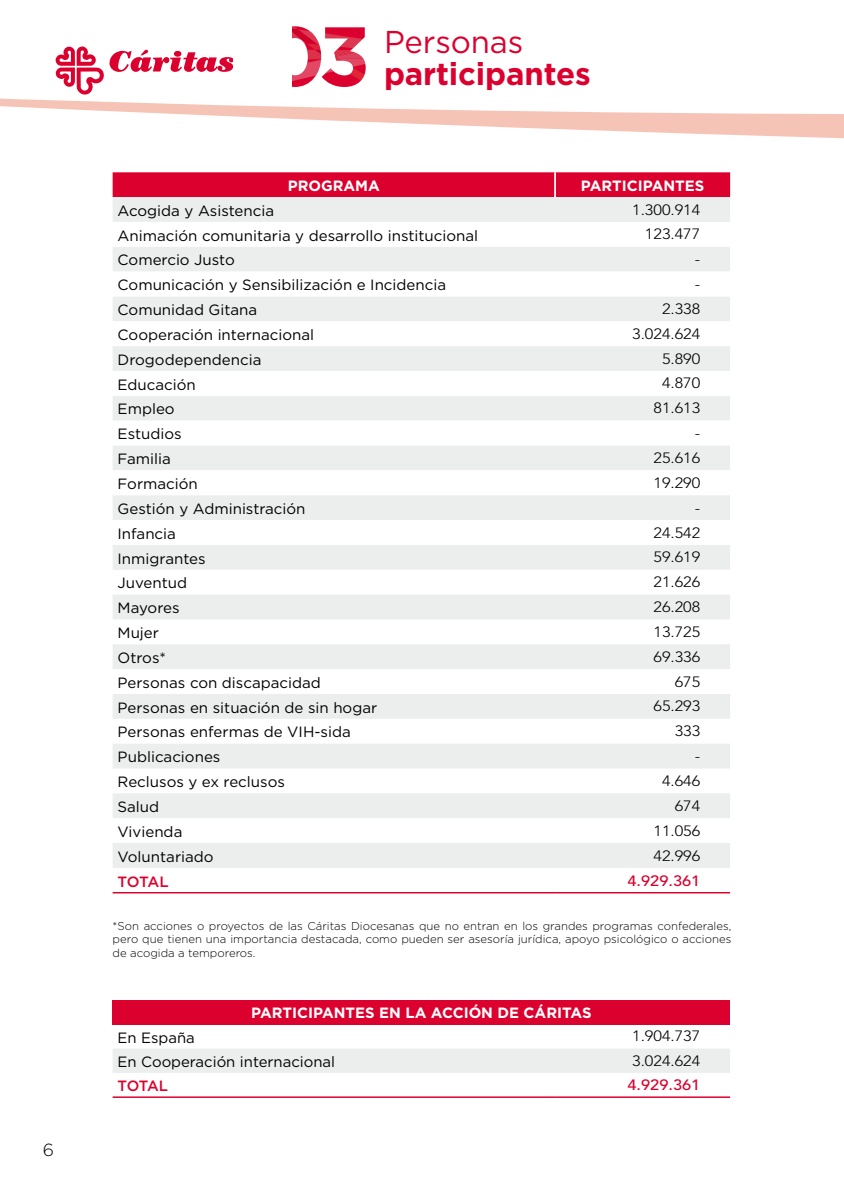
<style>
.page{position:relative;width:844px;height:1191px;background:#fff}
.page>*{position:absolute;margin:0;border:0;box-sizing:border-box;transform-origin:0 0}
.t1{font:700 31.5px "Gotham";letter-spacing:-.005em;color:#dc002e}
.t2{font:31.5px "Gotham";letter-spacing:-.005em;color:#dc002e}
.t3{font:300 17.5px "Gotham";color:#000}
.t4{font:14.88px "Gotham";color:#000}
.t5{font:300 14.88px "Avenir";color:#000;scale:1.1 1}
.t6{font:700 14.88px "Gotham";color:#fff}
.t7{font:500 14.88px "Avenir";color:#dc002e;scale:1.1 1}
.t8{font:500 14.88px "Gotham";letter-spacing:.055em;color:#dc002e}
.t9{font:300 11.38px/13.1px "Gotham";color:#000;text-align:justify}
</style>
<div class="page">
<svg style="left:292px;top:26px;width:73px;height:61px"></svg>
<div style="left:113px;top:172px;width:617px;height:25px;background:#dc002e"></div>
<svg style="left:113px;top:197px;width:617px;height:671px;fill:#eceded"></svg>
<svg style="left:113px;top:222px;width:617px;height:74px"></svg>
<svg style="left:113px;top:321px;width:617px;height:224px"></svg>
<svg style="left:113px;top:371px;width:617px;height:25px"></svg>
<hr style="left:554px;top:172px;width:2px;height:25px;background:#fff">
<hr style="left:113px;top:892px;width:442px;height:1px;background:#dc002e">
<hr style="left:555px;top:892px;width:175px;height:1px;background:#dc002e">
<div style="left:113px;top:1000px;width:617px;height:24px;background:#dc002e"></div>
<div style="left:113px;top:1049px;width:617px;height:23px;background:#eceded"></div>
<hr style="left:113px;top:1096px;width:442px;height:2px;background:#dc002e">
<hr style="left:555px;top:1096px;width:175px;height:2px;background:#dc002e">
<svg style="left:56px;top:46px;width:177px;height:49px"></svg>
<svg style="left:0;top:98px;width:843px;height:41px"></svg>
<div style="left:233px;top:5px;width:59px;height:97px;background:#fff"></div>
<p class="t3" style="left:43px;top:1140px;width:13px">6</p>
<h1 class="t2" style="left:384px;top:24px;width:141px">Personas</h1>
<h1 class="t1" style="left:384px;top:55px;width:208px">participantes</h1>
<p class="t6" style="left:288px;top:177px;width:94px">programa</p>
<p class="t6" style="left:580px;top:177px;width:19px">PARTI</p>
<p class="t6" style="left:626px;top:177px;width:37px">CI PANT</p>
<p class="t6" style="left:684px;top:177px;width:21px">ES</p>
<p class="t4" style="left:118px;top:202px;width:158px">Acogida y Asistencia</p>
<p class="t5" style="left:632px;top:201px;width:63px">1.300.914</p>
<p class="t4" style="left:118px;top:227px;width:362px">Animación comunitaria y desarrollo institucional</p>
<p class="t5" style="left:644px;top:225px;width:52px">123.477</p>
<p class="t4" style="left:118px;top:252px;width:119px">Comercio Justo</p>
<p class="t5" style="left:694px;top:250px;width:6px">-</p>
<p class="t4" style="left:118px;top:277px;width:330px">Comunicación y Sensibilización e Incidencia</p>
<p class="t5" style="left:694px;top:275px;width:6px">-</p>
<p class="t4" style="left:118px;top:301px;width:141px">Comunidad Gitana</p>
<p class="t5" style="left:661px;top:300px;width:36px">2.338</p>
<p class="t4" style="left:118px;top:326px;width:198px">Cooperación internacional</p>
<p class="t5" style="left:632px;top:325px;width:63px">3.024.624</p>
<p class="t4" style="left:118px;top:351px;width:145px">Drogodependencia</p>
<p class="t5" style="left:661px;top:350px;width:36px">5.890</p>
<p class="t4" style="left:118px;top:376px;width:80px">Educación</p>
<p class="t5" style="left:661px;top:374px;width:36px">4.870</p>
<p class="t4" style="left:118px;top:401px;width:59px">Empleo</p>
<p class="t5" style="left:653px;top:399px;width:44px">81.613</p>
<p class="t4" style="left:118px;top:426px;width:66px">Estudios</p>
<p class="t5" style="left:694px;top:424px;width:6px">-</p>
<p class="t4" style="left:118px;top:450px;width:55px">Familia</p>
<p class="t5" style="left:653px;top:449px;width:44px">25.616</p>
<p class="t4" style="left:118px;top:475px;width:82px">Formación</p>
<p class="t5" style="left:653px;top:474px;width:44px">19.290</p>
<p class="t4" style="left:118px;top:500px;width:189px">Gestión y Administración</p>
<p class="t5" style="left:694px;top:499px;width:6px">-</p>
<p class="t4" style="left:118px;top:525px;width:60px">Infancia</p>
<p class="t5" style="left:653px;top:523px;width:44px">24.542</p>
<p class="t4" style="left:118px;top:550px;width:90px">Inmigrantes</p>
<p class="t5" style="left:653px;top:548px;width:44px">59.619</p>
<p class="t4" style="left:118px;top:575px;width:71px">Juventud</p>
<p class="t5" style="left:653px;top:573px;width:44px">21.626</p>
<p class="t4" style="left:118px;top:600px;width:63px">Mayores</p>
<p class="t5" style="left:653px;top:598px;width:44px">26.208</p>
<p class="t4" style="left:118px;top:624px;width:43px">Mujer</p>
<p class="t5" style="left:653px;top:623px;width:44px">13.725</p>
<p class="t4" style="left:118px;top:649px;width:50px">Otros*</p>
<p class="t5" style="left:653px;top:648px;width:44px">69.336</p>
<p class="t4" style="left:118px;top:674px;width:205px">Personas con discapacidad</p>
<p class="t5" style="left:674px;top:673px;width:25px">675</p>
<p class="t4" style="left:118px;top:699px;width:261px">Personas en situación de sin hogar</p>
<p class="t5" style="left:653px;top:697px;width:44px">65.293</p>
<p class="t4" style="left:118px;top:724px;width:235px">Personas enfermas de vi h-sida</p>
<p class="t5" style="left:674px;top:722px;width:25px">333</p>
<p class="t4" style="left:118px;top:749px;width:104px">Publicaciones</p>
<p class="t5" style="left:694px;top:747px;width:6px">-</p>
<p class="t4" style="left:118px;top:773px;width:169px">Reclusos y ex reclusos</p>
<p class="t5" style="left:661px;top:772px;width:36px">4.646</p>
<p class="t4" style="left:118px;top:798px;width:43px">Salud</p>
<p class="t5" style="left:674px;top:797px;width:25px">674</p>
<p class="t4" style="left:118px;top:823px;width:66px">Vivienda</p>
<p class="t5" style="left:653px;top:822px;width:44px">11.056</p>
<p class="t4" style="left:118px;top:848px;width:97px">Voluntariado</p>
<p class="t5" style="left:653px;top:846px;width:44px">42.996</p>
<p class="t8" style="left:118px;top:872px;width:48px">TOTAL</p>
<p class="t7" style="left:627px;top:871px;width:68px">4.929.361</p>
<p class="t9" style="left:113px;top:919px;width:620px">*Son acciones o proyectos de las Cáritas Diocesanas que no entran en los grandes programas confederales, pero que tienen una importancia destacada, como pueden ser asesoría jurídica, apoyo psicológico o acciones de acogida a temporeros.</p>
<p class="t6" style="left:251px;top:1004px;width:19px">PARTI</p>
<p class="t6" style="left:297px;top:1004px;width:37px">CI PANT</p>
<p class="t6" style="left:355px;top:1004px;width:118px">ES EN LAACCIÓND</p>
<p class="t6" style="left:509px;top:1004px;width:47px">E CÁRITA</p>
<p class="t6" style="left:582px;top:1004px;width:11px">S</p>
<p class="t4" style="left:118px;top:1029px;width:79px">En España</p>
<p class="t5" style="left:632px;top:1027px;width:63px">1.904.737</p>
<p class="t4" style="left:118px;top:1053px;width:219px">En Cooperación internacional</p>
<p class="t5" style="left:632px;top:1052px;width:63px">3.024.624</p>
<p class="t8" style="left:118px;top:1077px;width:47px">TOTAL</p>
<p class="t7" style="left:627px;top:1076px;width:68px">4.929.361</p>
</div>
